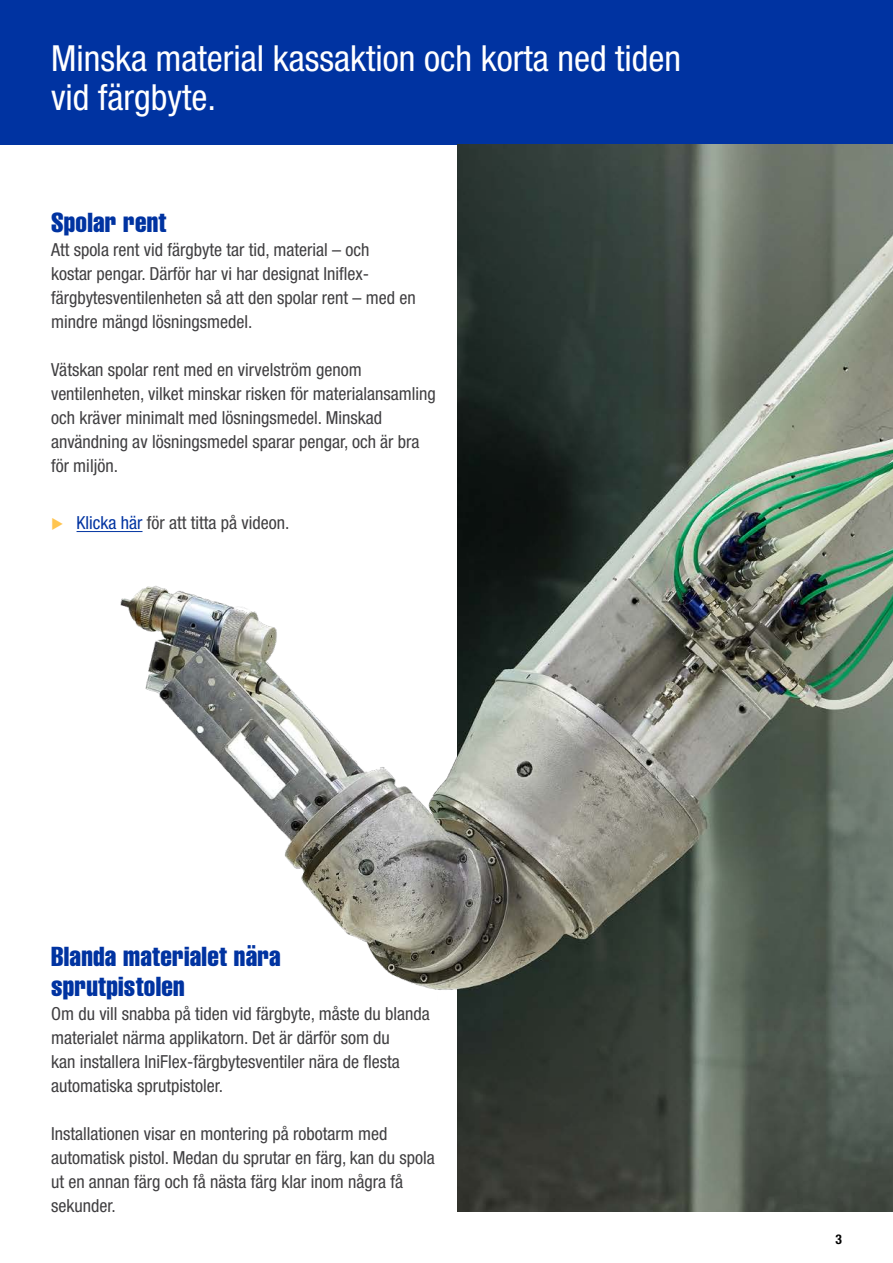
<style>
.page{position:relative;width:893px;height:1263px;background:#fff}
.page>*{position:absolute;margin:0;border:0;box-sizing:border-box;transform-origin:0 0}
.t1{font:condensed 36px/39px "Helvetica Neue LT Std";color:#fff}
.t2{font:27px/30px "Helvetica LT Std Comp";letter-spacing:.01em;color:#0033a1}
.t3{font:condensed 18px/24px "Helvetica Neue LT Std";color:#414042}
.t4{font:700 condensed 13.5px "Helvetica Neue LT Std";color:#000}
.s1{color:#0033a1}
</style>
<div class="page">
<div style="left:0;top:0;width:893px;height:144px;background:#0033a1"></div>
<img style="left:116px;top:532px;width:341px;height:458px">
<img style="left:457px;top:144px;width:436px;height:1068px">
<hr style="left:77px;top:531px;width:66px;height:1px;background:#0033a1">
<h1 class="t1" style="left:51px;top:39px;width:632px">Minska material kassaktion och korta ned tiden vid färgbyte.</h1>
<h2 class="t2" style="left:51px;top:207px;width:117px">Spolar rent</h2>
<p class="t3" style="left:51px;top:238px;width:366px">Att spola rent vid färgbyte tar tid, material – och<br>kostar pengar. Därför har vi har designat Iniflex&shy;färgbytesventilenheten så att den spolar rent – med en mindre mängd lösningsmedel.</p>
<p class="t3" style="left:51px;top:357px;width:386px">Vätskan spolar rent med en virvelström genom ventilenheten, vilket minskar risken för materialansamling och kräver minimalt med lösningsmedel. Minskad användning av lösningsmedel sparar pengar, och är bra för miljön.</p>
<p class="t3" style="left:77px;top:510px;width:214px"><span class="s1">Klicka här</span> för att titta på videon.</p>
<h2 class="t2" style="left:51px;top:941px;width:231px">Blanda materialet nära sprutpistolen</h2>
<p class="t3" style="left:51px;top:1001px;width:380px">Om du vill snabba på tiden vid färgbyte, måste du blanda materialet närma applikatorn. Det är därför som du<br>kan installera IniFlex-färgbytesventiler nära de flesta automatiska sprutpistoler.</p>
<p class="t3" style="left:51px;top:1121px;width:385px">Installationen visar en montering på robotarm med automatisk pistol. Medan du sprutar en färg, kan du spola ut en annan färg och få nästa färg klar inom några få sekunder.</p>
<p class="t4" style="left:835px;top:1231px;width:8px">3</p>
</div>
